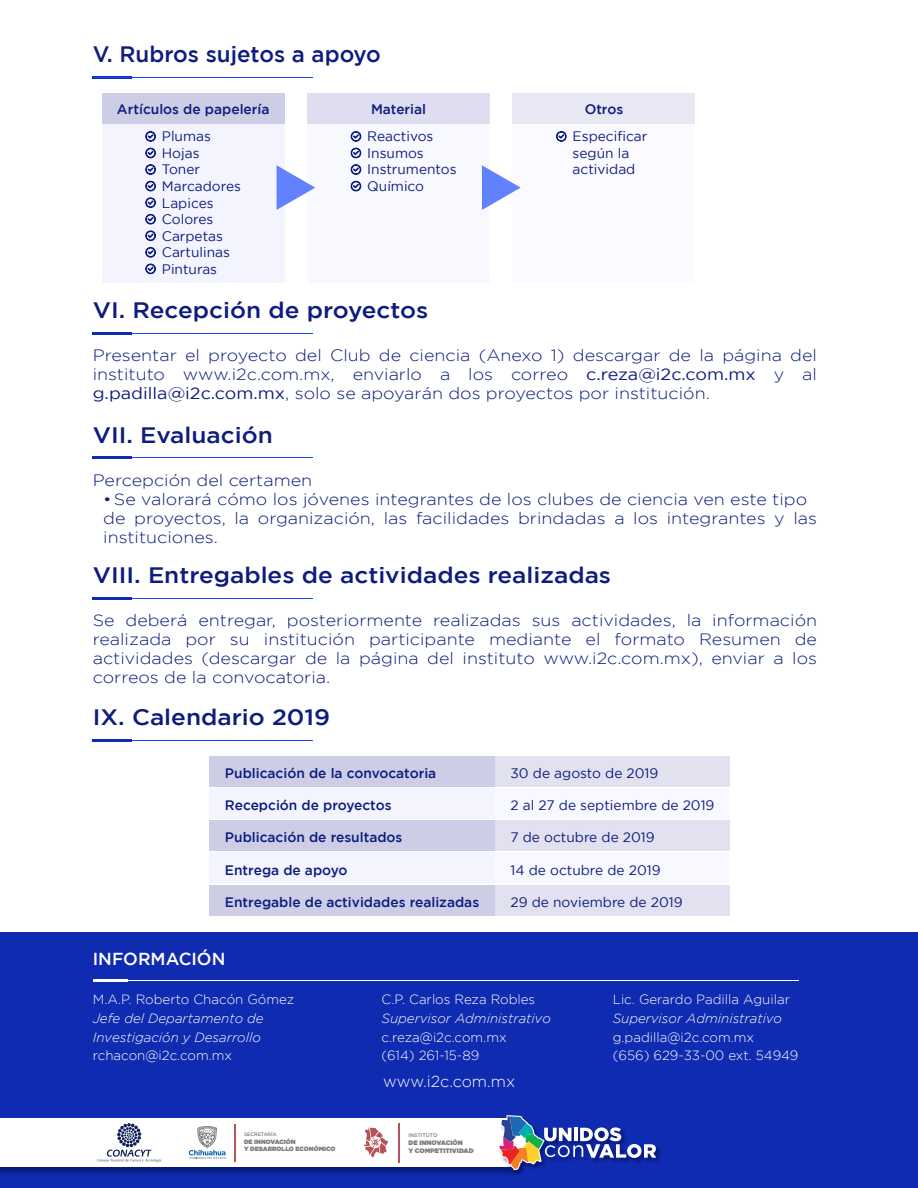
<style>
.page{position:relative;width:918px;height:1188px;background:#fff}
.page>*{position:absolute;margin:0;border:0;box-sizing:border-box;transform-origin:0 0}
.t1{font:500 22.35px "Gotham";color:#0d1c7d;scale:1.09 1}
.t2{font:500 22.35px "Gotham";color:#0d1c7d}
.t3{font:500 17.4px "Gotham";color:#fff}
.t4{font:300 16.5px/19.2px "Gotham";color:#0d1c7d;text-align:justify;scale:1.09 1}
.t5{font:300 16.05px "Gotham";color:#fff}
.t6{font:13.8px/16.6px "Gotham";color:#0d1c7d}
.t7{font:500 13.8px "Gotham";color:#0d1c7d}
.t8{font:300 13.35px/18.8px "Gotham";color:#fff}
.t9{font:italic 300 13.35px/18.8px "Gotham";color:#fff}
.t10{font:900 6.45px/7.8px "Gotham";color:#7a7c81}
.t11{font:900 6.15px/7.4px "Gotham";color:#7a7c81}
.t12{font:500 5.25px "Gotham";color:#7a7c81}
.t13{font:500 4.95px "Gotham";color:#7a7c81}
.s1{font-weight:400}
</style>
<div class="page">
<hr style="left:93px;top:333px;width:220px;height:1px;background:#1545ff">
<hr style="left:93px;top:332px;width:39px;height:3px;background:#0f2bb1">
<hr style="left:93px;top:76px;width:39px;height:3px;background:#0f2bb1">
<div style="left:513px;top:93px;width:182px;height:189px;background:#f4f4ff"></div>
<div style="left:513px;top:93px;width:182px;height:31px;background:#e8e8f5"></div>
<div style="left:307px;top:93px;width:183px;height:189px;background:#f4f4ff"></div>
<div style="left:307px;top:93px;width:183px;height:31px;background:#dedef0"></div>
<div style="left:102px;top:93px;width:182px;height:189px;background:#f4f4ff"></div>
<div style="left:102px;top:93px;width:182px;height:31px;background:#cdcde6"></div>
<svg style="left:145px;top:131px;width:11px;height:11px"></svg>
<svg style="left:145px;top:148px;width:11px;height:10px"></svg>
<svg style="left:145px;top:164px;width:11px;height:11px"></svg>
<svg style="left:145px;top:181px;width:11px;height:27px"></svg>
<svg style="left:145px;top:214px;width:11px;height:27px"></svg>
<svg style="left:145px;top:247px;width:11px;height:27px"></svg>
<svg style="left:351px;top:131px;width:10px;height:11px"></svg>
<svg style="left:351px;top:148px;width:10px;height:10px"></svg>
<svg style="left:351px;top:164px;width:10px;height:11px"></svg>
<svg style="left:351px;top:181px;width:10px;height:11px"></svg>
<svg style="left:556px;top:131px;width:11px;height:11px"></svg>
<svg style="left:277px;top:165px;width:38px;height:45px"></svg>
<svg style="left:482px;top:165px;width:39px;height:45px"></svg>
<hr style="left:93px;top:77px;width:220px;height:1px;background:#1545ff">
<hr style="left:93px;top:598px;width:220px;height:1px;background:#1545ff">
<hr style="left:93px;top:597px;width:39px;height:2px;background:#0f2bb1">
<hr style="left:93px;top:458px;width:220px;height:1px;background:#1545ff">
<hr style="left:93px;top:457px;width:39px;height:2px;background:#0f2bb1">
<hr style="left:93px;top:740px;width:220px;height:1px;background:#1545ff">
<hr style="left:93px;top:739px;width:39px;height:2px;background:#0f2bb1">
<div style="left:209px;top:756px;width:286px;height:31px;background:#cdcde6"></div>
<div style="left:209px;top:788px;width:286px;height:31px;background:#f4f4ff"></div>
<div style="left:209px;top:820px;width:286px;height:31px;background:#cdcde6"></div>
<div style="left:209px;top:852px;width:286px;height:31px;background:#f4f4ff"></div>
<div style="left:209px;top:885px;width:286px;height:31px;background:#cdcde6"></div>
<div style="left:495px;top:756px;width:235px;height:31px;background:#e1e1f0"></div>
<div style="left:495px;top:788px;width:235px;height:31px;background:#f4f4ff"></div>
<div style="left:495px;top:820px;width:235px;height:31px;background:#e1e1f0"></div>
<div style="left:495px;top:852px;width:235px;height:31px;background:#f4f4ff"></div>
<div style="left:495px;top:885px;width:235px;height:31px;background:#e1e1f0"></div>
<div style="left:0;top:932px;width:918px;height:256px;background:#0f2bb1"></div>
<hr style="left:93px;top:980px;width:706px;height:1px;background:#fff">
<hr style="left:93px;top:979px;width:35px;height:3px;background:#fff">
<div style="left:0;top:1118px;width:513px;height:49px;background:#fff"></div>
<img style="left:497px;top:1146px;width:164px;height:31px">
<svg style="left:498px;top:1115px;width:158px;height:55px"></svg>
<hr style="left:398px;top:1123px;width:2px;height:39px;background:#b5525a">
<svg style="left:364px;top:1127px;width:25px;height:31px"></svg>
<svg style="left:97px;top:1123px;width:64px;height:39px"></svg>
<hr style="left:234px;top:1124px;width:2px;height:37px;background:#b5525a">
<svg style="left:189px;top:1126px;width:37px;height:33px"></svg>
<h1 class="t2" style="left:93px;top:41px;width:290px">V. Rubros sujetos a apoyo</h1>
<p class="t7" style="left:117px;top:101px;width:154px">Artículos de papelería</p>
<p class="t6" style="left:162px;top:128px;width:81px">Plumas<br>Hojas<br>Toner<br>Marcadores<br>Lapices<br>Colores<br>Carpetas<br>Cartulinas<br>Pinturas</p>
<p class="t7" style="left:371px;top:101px;width:57px">Material</p>
<p class="t6" style="left:367px;top:128px;width:91px">Reactivos<br>Insumos<br>Instrumentos<br>Químico</p>
<p class="t7" style="left:585px;top:101px;width:40px">Otros</p>
<p class="t6" style="left:573px;top:128px;width:76px">Especificar según la actividad</p>
<h1 class="t1" style="left:93px;top:297px;width:309px">VI. Recepción de proyectos</h1>
<p class="t4" style="left:93px;top:345px;width:666px">Presentar el proyecto del Club de ciencia (Anexo 1) descargar de la página del instituto www.i2c.com.mx, enviarlo a los correo <span class="s1">c.reza@i2c.com.mx</span> y al <span class="s1">g.padilla@i2c.com.mx</span>, solo se apoyarán dos proyectos por institución.</p>
<h1 class="t1" style="left:93px;top:422px;width:167px">VII. Evaluación</h1>
<p class="t4" style="left:93px;top:470px;width:203px">Percepción del certamen</p>
<p class="t4" style="left:103px;top:489px;width:656px;text-align:left">• Se valorará cómo los jóvenes integrantes de los clubes de ciencia ven este tipo de proyectos, la organización, las facilidades brindadas a los integrantes y las instituciones.</p>
<h1 class="t1" style="left:93px;top:562px;width:477px">VIII. Entregables de actividades realizadas</h1>
<p class="t4" style="left:93px;top:610px;width:666px">Se deberá entregar, posteriormente realizadas sus actividades, la información realizada por su institución participante mediante el formato Resumen de actividades (descargar de la página del instituto www.i2c.com.mx), enviar a los correos de la convocatoria.</p>
<h1 class="t1" style="left:93px;top:704px;width:219px">IX. Calendario 2019</h1>
<p class="t7" style="left:225px;top:765px;width:213px">Publicación de la convocatoria</p>
<p class="t7" style="left:225px;top:797px;width:168px">Recepción de proyectos</p>
<p class="t7" style="left:225px;top:830px;width:179px">Publicación de resultados</p>
<p class="t7" style="left:225px;top:862px;width:124px">Entrega de apoyo</p>
<p class="t7" style="left:225px;top:894px;width:256px">Entregable de actividades realizadas</p>
<p class="t6" style="left:511px;top:764px;width:149px">30 de agosto de 2019</p>
<p class="t6" style="left:511px;top:797px;width:205px">2 al 27 de septiembre de 2019</p>
<p class="t6" style="left:511px;top:829px;width:146px">7 de octubre de 2019</p>
<p class="t6" style="left:511px;top:861px;width:152px">14 de octubre de 2019</p>
<p class="t6" style="left:511px;top:893px;width:174px">29 de noviembre de 2019</p>
<p class="t3" style="left:93px;top:949px;width:134px">INFORMACIÓN</p>
<p class="t8" style="left:93px;top:990px;width:203px">M.A.P. Roberto Chacón Gómez</p>
<p class="t9" style="left:93px;top:1009px;width:172px">Jefe del Departamento de<br>Investigación y Desarrollo</p>
<p class="t8" style="left:93px;top:1046px;width:141px">rchacon@i2c.com.mx</p>
<p class="t13" style="left:244px;top:1132px;width:34px">SECRETARÍA</p>
<p class="t11" style="left:244px;top:1138px;width:93px">DE INNOVACIÓN<br>Y DESARROLLO ECONÓMICO</p>
<p class="t8" style="left:382px;top:990px;width:155px">C.P. Carlos Reza Robles</p>
<p class="t9" style="left:382px;top:1009px;width:171px">Supervisor Administrativo</p>
<p class="t8" style="left:382px;top:1027px;width:127px">c.reza@i2c.com.mx (614) 261-15-89</p>
<p class="t5" style="left:383px;top:1073px;width:133px">www.i2c.com.mx</p>
<p class="t12" style="left:409px;top:1133px;width:30px">INSTITUTO</p>
<p class="t10" style="left:409px;top:1139px;width:67px">DE INNOVACIÓN<br>Y COMPETITIVIDAD</p>
<p class="t8" style="left:613px;top:990px;width:179px">Lic. Gerardo Padilla Aguilar</p>
<p class="t9" style="left:613px;top:1009px;width:171px">Supervisor Administrativo</p>
<p class="t8" style="left:613px;top:1027px;width:187px">g.padilla@i2c.com.mx<br>(656) 629-33-00 ext. 54949</p>
</div>
